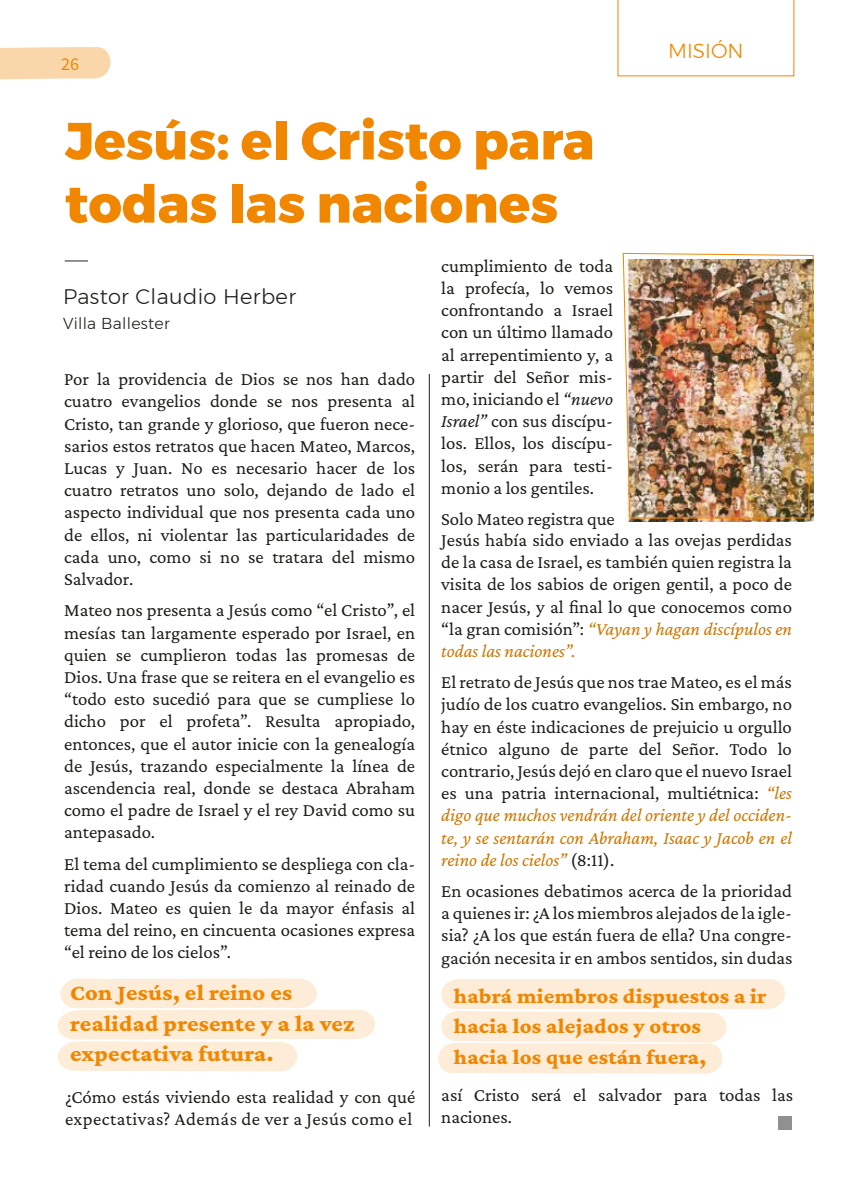
<style>
.page{position:relative;width:851px;height:1191px;background:#fff}
.page>*{position:absolute;margin:0;border:0;box-sizing:border-box;transform-origin:0 0}
.t1{font:800 52.05px/63.2px "Montserrat";color:#f18700}
.t2{font:800 22.8px/30.3px "Crimson Pro";letter-spacing:.01em;color:#f18700;scale:1.05 1}
.t3{font:800 21.45px/30.3px "Crimson Pro";letter-spacing:.01em;color:#f18700;scale:1.05 1}
.t4{font:300 21px "Montserrat";letter-spacing:.02em;color:#1d1d1b}
.t5{font:300 20.25px "Montserrat";color:#f18700}
.t6{font:18.75px/22.2px "Crimson Pro";color:#1d1d1b;text-align:justify}
.t7{font:18px "Source Sans Pro";color:#f18700}
.t8{font:300 15.75px "Montserrat";letter-spacing:.02em;color:#1d1d1b}
.s1{font-style:italic}
.s2{font-style:italic;color:#ce7600}
</style>
<div class="page">
<hr style="left:429px;top:374px;width:1px;height:752px;background:#1d1d1b">
<div style="left:778px;top:1116px;width:13px;height:13px;background:#909090"></div>
<hr style="left:65px;top:260px;width:23px;height:2px;background:#706f6f">
<svg style="left:58px;top:978px;width:317px;height:93px"></svg>
<svg style="left:438px;top:979px;width:346px;height:94px"></svg>
<svg style="left:617px;top:0;width:177px;height:76px"></svg>
<svg style="left:0;top:47px;width:111px;height:33px;background:#fadab1"></svg>
<img style="left:622px;top:253px;width:191px;height:266px">
<p class="t7" style="left:61px;top:53px;width:19px">26</p>
<h1 class="t1" style="left:65px;top:110px;width:531px">Jesús: el Cristo para todas las naciones</h1>
<p class="t5" style="left:668px;top:36px;width:77px">MISIÓN</p>
<p class="t4" style="left:63px;top:280px;width:234px">Pastor Claudio Herber</p>
<p class="t8" style="left:63px;top:312px;width:108px">Villa Ballester</p>
<p class="t6" style="left:64px;top:368px;width:352px">Por la providencia de Dios se nos han dado cuatro evangelios donde se nos presenta al Cristo, tan grande y glorioso, que fueron nece&shy;sarios estos retratos que hacen Mateo, Marcos, Lucas y Juan. No es necesario hacer de los cuatro retratos uno solo, dejando de lado el aspecto individual que nos presenta cada uno de ellos, ni violentar las particularidades de cada uno, como si no se tratara del mismo Salvador.</p>
<p class="t6" style="left:64px;top:599px;width:352px">Mateo nos presenta a Jesús como “el Cristo”, el mesías tan largamente esperado por Israel, en quien se cumplieron todas las promesas de Dios. Una frase que se reitera en el evangelio es “todo esto sucedió para que se cumpliese lo dicho por el profeta”. Resulta apropiado, entonces, que el autor inicie con la genealogía de Jesús, trazando especialmente la línea de ascendencia real, donde se destaca Abraham como el padre de Israel y el rey David como su antepasado.</p>
<p class="t6" style="left:64px;top:852px;width:352px">El tema del cumplimiento se despliega con cla&shy;ridad cuando Jesús da comienzo al reinado de Dios. Mateo es quien le da mayor énfasis al tema del reino, en cincuenta ocasiones expresa “el reino de los cielos”.</p>
<p class="t6" style="left:441px;top:254px;width:173px">cumplimiento de toda la profecía, lo vemos confrontando a Israel con un último llamado al arrepentimiento y, a partir del Señor mis&shy;mo, iniciando el <span class="s1">“nuevo Israel”</span> con sus discípu&shy;los. Ellos, los discípu&shy;los, serán para testi&shy;monio a los gentiles.</p>
<p class="t6" style="left:441px;top:507px;width:175px">Solo Mateo registra que</p>
<p class="t6" style="left:441px;top:528px;width:352px">Jesús había sido enviado a las ovejas perdidas de la casa de Israel, es también quien registra la visita de los sabios de origen gentil, a poco de nacer Jesús, y al final lo que conocemos como “la gran comisión”: <span class="s2">“Vayan y hagan discípulos en todas las naciones”.</span></p>
<p class="t6" style="left:441px;top:670px;width:352px">El retrato de Jesús que nos trae Mateo, es el más judío de los cuatro evangelios. Sin embargo, no hay en éste indicaciones de prejuicio u orgullo étnico alguno de parte del Señor. Todo lo contrario, Jesús dejó en claro que el nuevo Israel es una patria internacional, multiétnica: <span class="s2">“les digo que muchos vendrán del oriente y del occiden&shy;te, y se sentarán con Abraham, Isaac y Jacob en el reino de los cielos”</span> (8:11).</p>
<p class="t6" style="left:441px;top:879px;width:353px">En ocasiones debatimos acerca de la prioridad a quienes ir: ¿A los miembros alejados de la igle&shy;sia? ¿A los que están fuera de ella? Una congre&shy;gación necesita ir en ambos sentidos, sin dudas</p>
<p class="t2" style="left:70px;top:977px;width:272px">Con Jesús, el reino es realidad presente y a la vez expectativa futura.</p>
<p class="t3" style="left:453px;top:980px;width:299px">habrá miembros dispuestos a ir hacia los alejados y otros<br>hacia los que están fuera,</p>
<p class="t6" style="left:65px;top:1085px;width:351px">¿Cómo estás viviendo esta realidad y con qué expectativas? Además de ver a Jesús como el</p>
<p class="t6" style="left:441px;top:1083px;width:353px">así Cristo será el salvador para todas las naciones.</p>
</div>
